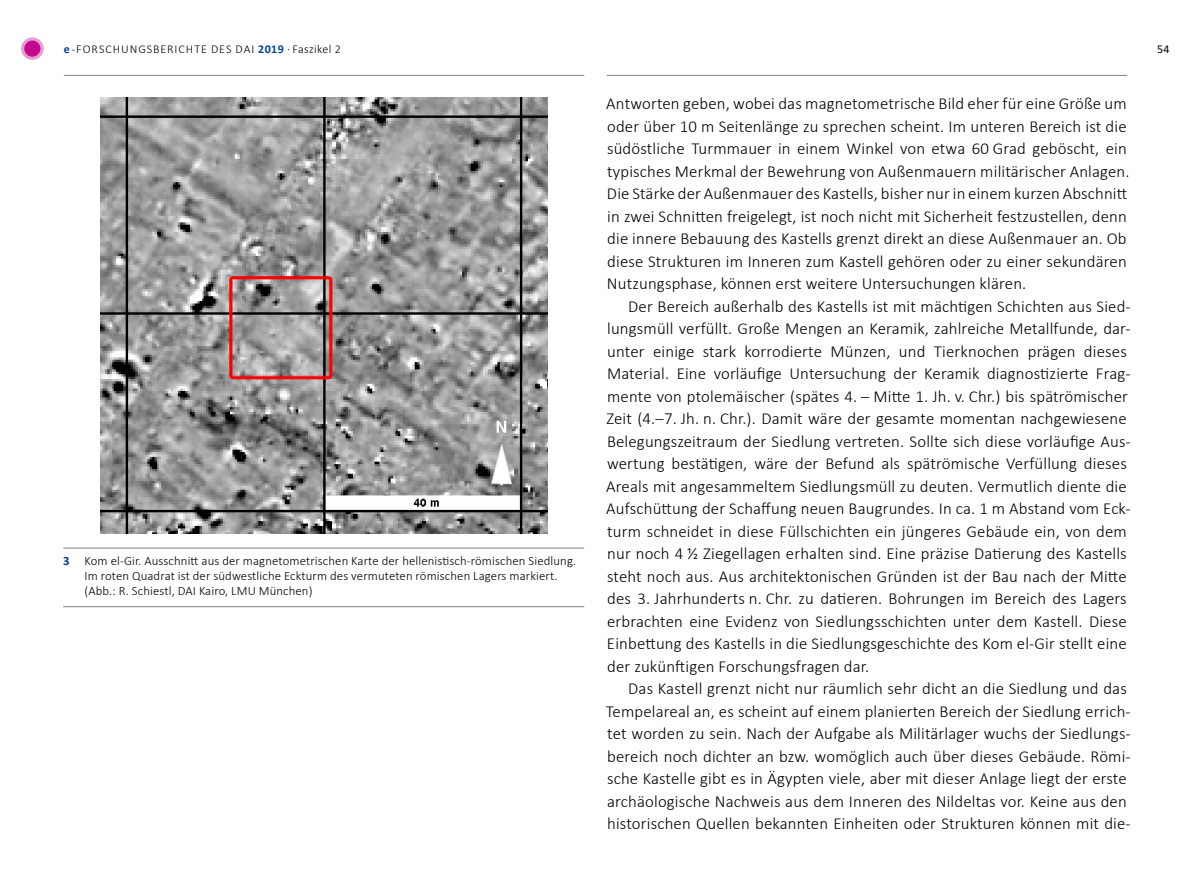
<style>
.page{position:relative;width:1191px;height:893px;background:#fff}
.page>*{position:absolute;margin:0;border:0;box-sizing:border-box;transform-origin:0 0}
.t1{font:300 16.8px/22.5px "Calibri";letter-spacing:.01em;color:#000}
.t2{font:300 12.75px/15px "Calibri";letter-spacing:.01em;color:#000}
.t3{font:300 12px "Calibri";letter-spacing:.03em;color:#000}
.t4{font:300 12px "Calibri";letter-spacing:.065em;color:#000}
.t5{font:12px "Calibri";color:#000}
.s1{font-weight:700;color:#004494}
</style>
<div class="page">
<hr style="left:607px;top:75px;width:520px;height:1px;background:#808285">
<hr style="left:64px;top:75px;width:520px;height:1px;background:#808285">
<svg style="left:23px;top:39px;width:19px;height:19px"></svg>
<div style="left:21px;top:37px;width:23px;height:23px;border:3px solid #e79cd2;border-radius:50%"></div>
<img style="left:100px;top:98px;width:447px;height:435px">
<hr style="left:63px;top:548px;width:521px;height:1px;background:#808285">
<hr style="left:63px;top:606px;width:521px;height:1px;background:#808285">
<p class="t4" style="left:64px;top:41px;width:58px"><span class="s1">e</span>-Forschungsb</p>
<p class="t3" style="left:161px;top:41px;width:182px">eri chte d es DAI <span class="s1">2019</span> · Faszikel 2</p>
<p class="t5" style="left:1157px;top:41px;width:14px">54</p>
<p class="t2" style="left:84px;top:553px;width:493px;text-indent:-21px"><span class="s1">3</span> Kom el-Gir. Ausschnitt aus der magnetometrischen Karte der hellenistisch-römischen Siedlung.<br>Im roten Quadrat ist der südwestliche Eckturm des vermuteten römischen Lagers markiert. (Abb.: R. Schiestl, DAI Kairo, LMU München)</p>
<p class="t1" style="left:606px;top:92px;width:525px">Antworten geben, wobei das magnetometrische Bild eher für eine Größe um oder über 10 m Seitenlänge zu sprechen scheint. Im unteren Bereich ist die südöstliche Turmmauer in einem Winkel von etwa 60 Grad geböscht, ein typisches Merkmal der Bewehrung von Außenmauern militärischer Anlagen.<br>Die Stärke der Außenmauer des Kastells, bisher nur in einem kurzen Abschnitt in zwei Schnitten freigelegt, ist noch nicht mit Sicherheit festzustellen, denn die innere Bebauung des Kastells grenzt direkt an diese Außenmauer an. Ob diese Strukturen im Inneren zum Kastell gehören oder zu einer sekundären Nutzungsphase, können erst weitere Untersuchungen klären.</p>
<p class="t1" style="left:606px;top:295px;width:526px;text-indent:22px">Der Bereich außerhalb des Kastells ist mit mächtigen Schichten aus Sied&shy;lungsmüll verfüllt. Große Mengen an Keramik, zahlreiche Metallfunde, dar&shy;unter einige stark korrodierte Münzen, und Tierknochen prägen dieses Material. Eine vorläufige Untersuchung der Keramik diagnostizierte Frag&shy;mente von ptolemäischer (spätes 4. – Mitte 1. Jh. v. Chr.) bis spätrömischer Zeit (4.–7. Jh. n. Chr.). Damit wäre der gesamte momentan nachgewiesene Belegungszeitraum der Siedlung vertreten. Sollte sich diese vorläufige Aus&shy;wertung bestätigen, wäre der Befund als spätrömische Verfüllung dieses Areals mit angesammeltem Siedlungsmüll zu deuten. Vermutlich diente die Aufschüttung der Schaffung neuen Baugrundes. In ca. 1 m Abstand vom Eck&shy;turm schneidet in diese Füllschichten ein jüngeres Gebäude ein, von dem nur noch 4 ½ Ziegellagen erhalten sind. Eine präzise Datierung des Kastells steht noch aus. Aus architektonischen Gründen ist der Bau nach der Mitte des 3. Jahrhunderts n. Chr. zu datieren. Bohrungen im Bereich des Lagers erbrachten eine Evidenz von Siedlungsschichten unter dem Kastell. Diese Einbettung des Kastells in die Siedlungsgeschichte des Kom el-Gir stellt eine der zukünftigen Forschungsfragen dar.</p>
<p class="t1" style="left:606px;top:677px;width:526px;text-indent:22px">Das Kastell grenzt nicht nur räumlich sehr dicht an die Siedlung und das Tempelareal an, es scheint auf einem planierten Bereich der Siedlung errich&shy;tet worden zu sein. Nach der Aufgabe als Militärlager wuchs der Siedlungs&shy;bereich noch dichter an bzw. womöglich auch über dieses Gebäude. Römi&shy;sche Kastelle gibt es in Ägypten viele, aber mit dieser Anlage liegt der erste archäologische Nachweis aus dem Inneren des Nildeltas vor. Keine aus den historischen Quellen bekannten Einheiten oder Strukturen können mit die-</p>
</div>
